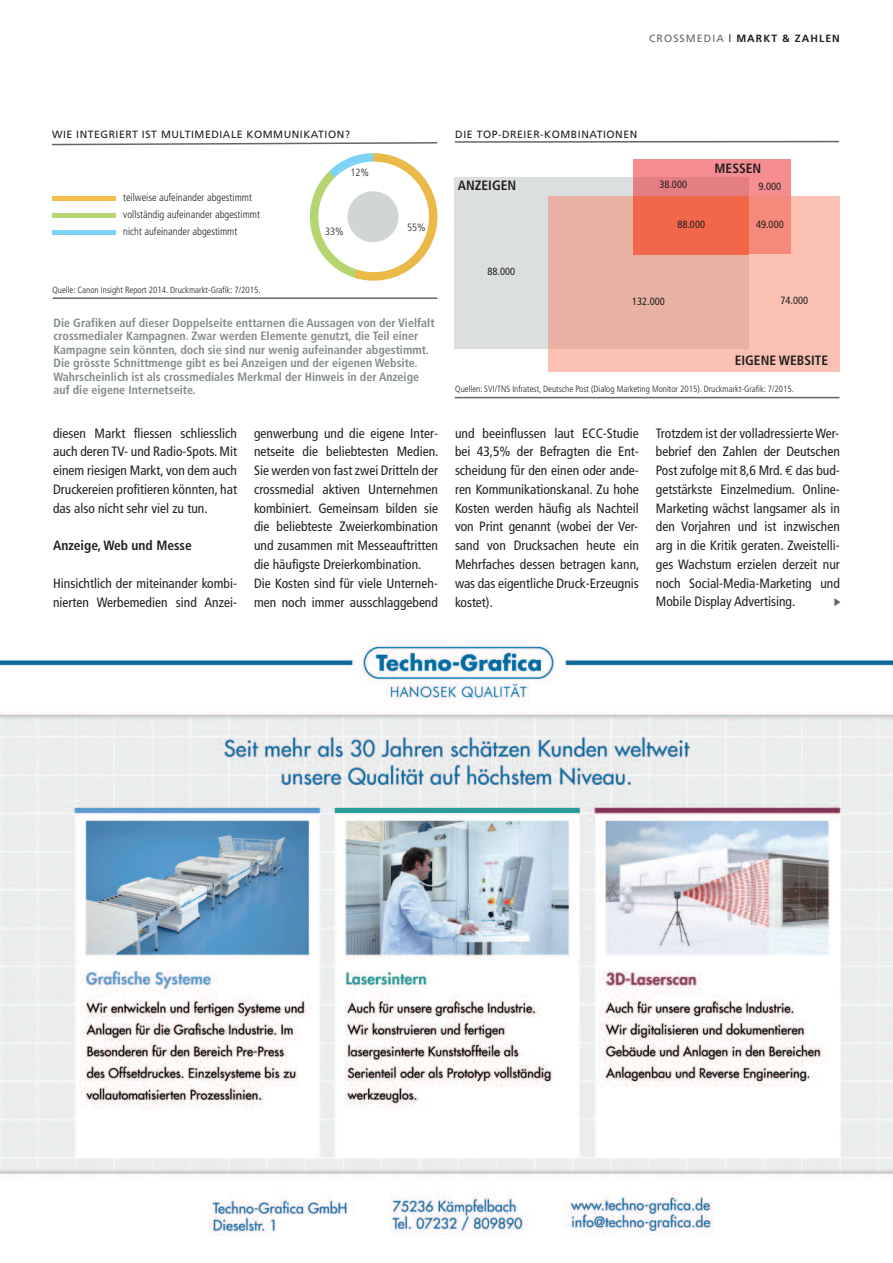
<style>
.page{position:relative;width:893px;height:1263px;background:#fff}
.page>*{position:absolute;margin:0;border:0;box-sizing:border-box;transform-origin:0 0}
.t1{font:condensed 13.5px/18.8px "Frutiger";color:#231f20;text-align:justify}
.t2{font:700 condensed 13.5px "Frutiger";color:#231f20}
.t3{font:700 condensed 12px/13.5px "Frutiger";color:#838c8e}
.t4{font:300 condensed 10.5px/17px "Frutiger";color:#231f20}
.t5{font:10.5px "Frutiger";letter-spacing:.05em;color:#231f20}
.t6{font:condensed 10.5px "Frutiger";color:#231f20}
.t7{font:700 10.5px "Frutiger";letter-spacing:.1em;color:#231f20}
.t8{font:300 condensed 9px "Frutiger";color:#231f20}
.s1{font-weight:400;color:#60696a}
.s2{font-weight:400}
.s3{font-family:"Euro Mono";font-stretch:normal}
</style>
<div class="page">
<img style="left:0;top:645px;width:893px;height:590px">
<div style="left:455px;top:177px;width:294px;height:172px;background:#dcdfe0"></div>
<div style="left:633px;top:159px;width:158px;height:95px;background:#ee1e24;opacity:.5"></div>
<div style="left:548px;top:196px;width:292px;height:176px;background:#f58466;opacity:.5"></div>
<hr style="left:455px;top:141px;width:384px;height:2px;background:#60696a">
<div style="left:633px;top:196px;width:116px;height:58px;background:#f2674a"></div>
<hr style="left:455px;top:397px;width:384px;height:1px;background:#60696a">
<hr style="left:52px;top:196px;width:64px;height:4px;background:#f4bf4b">
<hr style="left:52px;top:213px;width:64px;height:4px;background:#b4d56f">
<hr style="left:52px;top:230px;width:64px;height:4px;background:#7cd3f6">
<svg style="left:52px;top:142px;width:386px;height:4px"></svg>
<img style="left:310px;top:153px;width:127px;height:128px;border-radius:50%">
<div style="left:318px;top:162px;width:111px;height:110px;background:#fff;border-radius:50%"></div>
<div style="left:347px;top:191px;width:52px;height:51px;background:#d0d5d6;border-radius:50%"></div>
<hr style="left:53px;top:297px;width:384px;height:2px;background:#60696a">
<svg style="left:66px;top:1224px;width:6px;height:6px"></svg>
<svg style="left:164px;top:1224px;width:6px;height:6px"></svg>
<svg style="left:717px;top:1224px;width:6px;height:6px"></svg>
<svg style="left:821px;top:1224px;width:6px;height:6px"></svg>
<p class="t7" style="left:649px;top:34px;width:192px"><span class="s1">CROSSMEDIA</span> <span class="s2">|</span> MARKT &amp; ZAHLEN</p>
<p class="t5" style="left:52px;top:130px;width:300px">WIE INTEGRIERT IST MULTIMEDIALE KOMMUNIKATION?</p>
<p class="t4" style="left:123px;top:190px;width:138px">teilweise aufeinander abgestimmt vollständig aufeinander abgestimmt nicht aufeinander abgestimmt</p>
<p class="t4" style="left:350px;top:165px;width:20px">12%</p>
<p class="t4" style="left:325px;top:224px;width:20px">33%</p>
<p class="t4" style="left:407px;top:220px;width:20px">55%</p>
<p class="t8" style="left:53px;top:286px;width:209px">Quelle: Canon Insight Report 2014. Druckmarkt-Grafik: 7/2015.</p>
<p class="t3" style="left:53px;top:317px;width:383px">Die Grafiken auf dieser Doppelseite enttarnen die Aussagen von der Vielfalt crossmedialer Kampagnen. Zwar werden Elemente genutzt, die Teil einer Kampagne sein könnten, doch sie sind nur wenig aufeinander abgestimmt.<br>Die grösste Schnittmenge gibt es bei Anzeigen und der eigenen Website.<br>Wahrscheinlich ist als crossmediales Merkmal der Hinweis in der Anzeige auf die eigene Internetseite.</p>
<p class="t5" style="left:455px;top:130px;width:184px">DIE TOP-DREIER-KOMBINATIONEN</p>
<p class="t2" style="left:458px;top:180px;width:60px">ANZEIGEN</p>
<p class="t6" style="left:487px;top:267px;width:29px">88.000</p>
<p class="t2" style="left:715px;top:162px;width:48px">MESSEN</p>
<p class="t6" style="left:659px;top:180px;width:29px">38.000</p>
<p class="t6" style="left:758px;top:182px;width:24px">9.000</p>
<p class="t6" style="left:756px;top:220px;width:29px">49.000</p>
<p class="t6" style="left:677px;top:220px;width:29px">88.000</p>
<p class="t6" style="left:632px;top:297px;width:34px">132.000</p>
<p class="t6" style="left:780px;top:296px;width:29px">74.000</p>
<p class="t2" style="left:735px;top:354px;width:95px">EIGENE WEBSITE</p>
<p class="t8" style="left:455px;top:385px;width:340px">Quellen: SVI/TNS Infratest, Deutsche Post (Dialog Marketing Monitor 2015). Druckmarkt-Grafik: 7/2015.</p>
<p class="t1" style="left:53px;top:425px;width:185px">diesen Markt fliessen schliesslich auch deren TV- und Radio-Spots. Mit einem riesigen Markt, von dem auch Druckereien profitieren könnten, hat das also nicht sehr viel zu tun.</p>
<p class="t2" style="left:53px;top:540px;width:140px">Anzeige, Web und Messe</p>
<p class="t1" style="left:53px;top:575px;width:185px">Hinsichtlich der miteinander kombi&shy;nierten Werbemedien sind Anzei-</p>
<p class="t1" style="left:254px;top:425px;width:186px;text-align:left">genwerbung und die eigene Inter&shy;netseite die beliebtesten Medien.<br>Sie werden von fast zwei Dritteln der crossmedial aktiven Unternehmen kombiniert. Gemeinsam bilden sie die beliebteste Zweierkombination und zusammen mit Messeauftritten die häufigste Dreierkombination.<br>Die Kosten sind für viele Unterneh&shy;men noch immer ausschlaggebend</p>
<p class="t1" style="left:455px;top:425px;width:186px">und beeinflussen laut ECC-Studie bei 43,5% der Befragten die Ent&shy;scheidung für den einen oder ande&shy;ren Kommunikationskanal. Zu hohe Kosten werden häufig als Nachteil von Print genannt (wobei der Ver&shy;sand von Drucksachen heute ein Mehrfaches dessen betragen kann, was das eigentliche Druck-Erzeugnis kostet).</p>
<p class="t1" style="left:656px;top:425px;width:185px">Trotzdem ist der volladressierteWer&shy;bebrief den Zahlen der Deutschen Post zufolge mit 8,6 Mrd. <span class="s3">€</span> das bud&shy;getstärkste Einzelmedium. Online-Marketing wächst langsamer als in den Vorjahren und ist inzwischen arg in die Kritik geraten. Zweistelli&shy;ges Wachstum erzielen derzeit nur noch Social-Media-Marketing und Mobile Display Advertising.</p>
</div>
